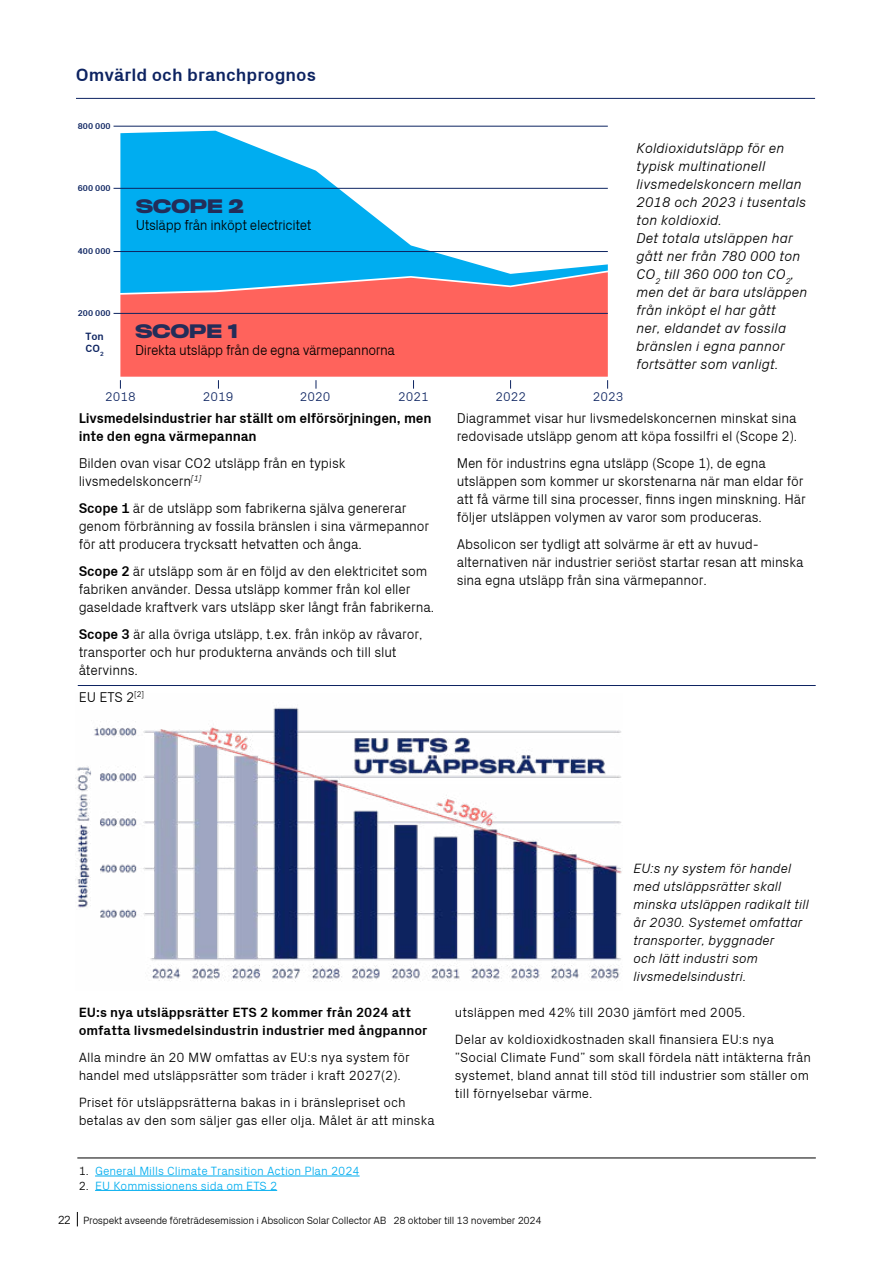
<style>
.page{position:relative;width:893px;height:1263px;background:#fff}
.page>*{position:absolute;margin:0;border:0;box-sizing:border-box;transform-origin:0 0}
.t1{font:700 18px "Px Grotesk";color:#0d2361}
.t2{font:700 17.4px "Titling Gothic FB Wide";letter-spacing:-.03em;color:#232d59}
.t3{font:300 14.4px "Px Grotesk";letter-spacing:-.03em;color:#000;scale:.96 1}
.t4{font:300 14.25px/18px "Px Grotesk";letter-spacing:-.01em;color:#000}
.t5{font:italic 300 14.25px/18px "Px Grotesk";color:#000}
.t6{font:700 14.25px/18px "Px Grotesk";letter-spacing:-.01em;color:#000}
.t7{font:300 13.5px/18px "Px Grotesk";color:#000}
.t8{font:italic 300 13.5px/18px "Px Grotesk";color:#000}
.t9{font:700 13.5px/18px "Px Grotesk";color:#000}
.t10{font:300 12.75px "Px Grotesk";color:#0d2461}
.t11{font:300 12px "Px Grotesk";color:#00adef}
.t12{font:700 10.65px/12.8px "Px Grotesk";color:#0d2461}
.t13{font:300 10.5px "Px Grotesk";letter-spacing:-.03em;color:#000}
.t14{font:700 8.55px "Px Grotesk";color:#0d2461}
.s1{font-weight:700}
.s2{color:#000}
.s3{font-size:12px}
</style>
<div class="page">
<img style="left:75px;top:707px;width:547px;height:275px">
<div style="left:120px;top:293px;width:488px;height:84px;background:#ff635c"></div>
<svg style="left:120px;top:131px;width:488px;height:162px"></svg>
<hr style="left:114px;top:126px;width:494px;height:1px;background:#0d2461">
<hr style="left:114px;top:188px;width:494px;height:1px;background:#0d2461">
<hr style="left:114px;top:251px;width:494px;height:1px;background:#0d2461">
<hr style="left:114px;top:313px;width:494px;height:1px;background:#0d2461">
<hr style="left:95px;top:1176px;width:265px;height:1px;background:#00adef">
<hr style="left:95px;top:1190px;width:182px;height:1px;background:#00adef">
<hr style="left:78px;top:685px;width:737px;height:1px;background:#0d2361">
<hr style="left:76px;top:98px;width:739px;height:1px;background:#0d2361">
<hr style="left:78px;top:1158px;width:737px;height:1px;background:#000">
<svg style="left:77px;top:1212px;width:1px;height:14px"></svg>
<p class="t1" style="left:76px;top:64px;width:242px">Omvärld och branchprognos</p>
<p class="t14" style="left:78px;top:121px;width:34px">800 000</p>
<p class="t14" style="left:78px;top:183px;width:34px">600 000</p>
<p class="t14" style="left:78px;top:246px;width:34px">400 000</p>
<p class="t14" style="left:78px;top:308px;width:34px">200 000</p>
<p class="t12" style="left:85px;top:329px;width:20px">Ton<br>CO<sub>2</sub></p>
<p class="t2" style="left:136px;top:195px;width:110px">SCOPE 2</p>
<p class="t3" style="left:136px;top:217px;width:185px">Utsläpp från inköpt electricitet</p>
<p class="t2" style="left:135px;top:320px;width:105px">SCOPE 1</p>
<p class="t3" style="left:135px;top:342px;width:272px">Direkta utsläpp från de egna värmepannorna</p>
<p class="t10" style="left:105px;top:389px;width:32px">2018</p>
<p class="t10" style="left:203px;top:389px;width:32px">2019</p>
<p class="t10" style="left:300px;top:389px;width:32px">2020</p>
<p class="t10" style="left:398px;top:389px;width:32px">2021</p>
<p class="t10" style="left:495px;top:389px;width:32px">2022</p>
<p class="t10" style="left:593px;top:389px;width:32px">2023</p>
<p class="t5" style="left:636px;top:139px;width:172px">Koldioxidutsläpp för en typisk multinationell livsmedelskoncern mellan<br>2018 och 2023 i tusentals ton koldioxid.<br>Det totala utsläppen har gått ner från 780 000 ton<br>CO<sub>2</sub> till 360 000 ton CO<sub>2</sub>, men det är bara utsläppen från inköpt el har gått<br>ner, eldandet av fossila bränslen i egna pannor fortsätter som vanligt.</p>
<p class="t6" style="left:79px;top:409px;width:355px">Livsmedelsindustrier har ställt om elförsörjningen, men inte den egna värmepannan</p>
<p class="t4" style="left:79px;top:454px;width:268px">Bilden ovan visar CO2 utsläpp från en typisk livsmedelskoncern<sup>[1]</sup></p>
<p class="t4" style="left:79px;top:499px;width:352px"><span class="s1">Scope 1</span> är de utsläpp som fabrikerna själva genererar genom förbränning av fossila bränslen i sina värmepannor för att producera trycksatt hetvatten och ånga.</p>
<p class="t4" style="left:79px;top:562px;width:357px"><span class="s1">Scope 2</span> är utsläpp som är en följd av den elektricitet som fabriken använder. Dessa utsläpp kommer från kol eller gaseldade kraftverk vars utsläpp sker långt från fabrikerna.</p>
<p class="t4" style="left:79px;top:625px;width:345px"><span class="s1">Scope 3</span> är alla övriga utsläpp, t.ex. från inköp av råvaror, transporter och hur produkterna används och till slut återvinns.</p>
<p class="t4" style="left:79px;top:688px;width:67px">EU ETS 2<sup>[2]</sup></p>
<p class="t4" style="left:457px;top:409px;width:342px">Diagrammet visar hur livsmedelskoncernen minskat sina redovisade utsläpp genom att köpa fossilfri el (Scope 2).</p>
<p class="t4" style="left:457px;top:454px;width:351px">Men för industrins egna utsläpp (Scope 1), de egna utsläppen som kommer ur skorstenarna när man eldar för att få värme till sina processer, finns ingen minskning. Här följer utsläppen volymen av varor som produceras.</p>
<p class="t4" style="left:457px;top:535px;width:348px">Absolicon ser tydligt att solvärme är ett av huvud&shy;alternativen när industrier seriöst startar resan att minska sina egna utsläpp från sina värmepannor.</p>
<p class="t9" style="left:79px;top:1003px;width:350px">EU:s nya utsläppsrätter ETS 2 kommer från 2024 att omfatta livsmedelsindustrin industrier med ångpannor</p>
<p class="t7" style="left:79px;top:1048px;width:333px">Alla mindre än 20 MW omfattas av EU:s nya system för handel med utsläppsrätter som träder i kraft 2027(2).</p>
<p class="t7" style="left:79px;top:1093px;width:357px">Priset för utsläppsrätterna bakas in i bränslepriset och betalas av den som säljer gas eller olja. Målet är att minska</p>
<p class="t11" style="left:79px;top:1164px;width:283px"><span class="s2">1.</span> General Mills Climate Transition Action Plan 2024</p>
<p class="t11" style="left:79px;top:1178px;width:200px"><span class="s2">2.</span> EU Kommissionens sida om ETS 2</p>
<p class="t8" style="left:633px;top:859px;width:177px">EU:s ny system för handel med utsläppsrätter skall minska utsläppen radikalt till år 2030. Systemet omfattar transporter, byggnader<br>och lätt industri som livsmedelsindustri.</p>
<p class="t7" style="left:455px;top:999px;width:321px;line-height:27px">utsläppen med 42% till 2030 jämfört med 2005.<br>Delar av koldioxidkostnaden skall finansiera EU:s nya</p>
<p class="t7" style="left:455px;top:1048px;width:358px">”Social Climate Fund” som skall fördela nätt intäkterna från systemet, bland annat till stöd till industrier som ställer om till förnyelsebar värme.</p>
<p class="t13" style="left:58px;top:1214px;width:486px"><span class="s3">22</span> Prospekt avseende företrädesemission i Absolicon Solar Collector AB 28 oktober till 13 november 2024</p>
</div>
